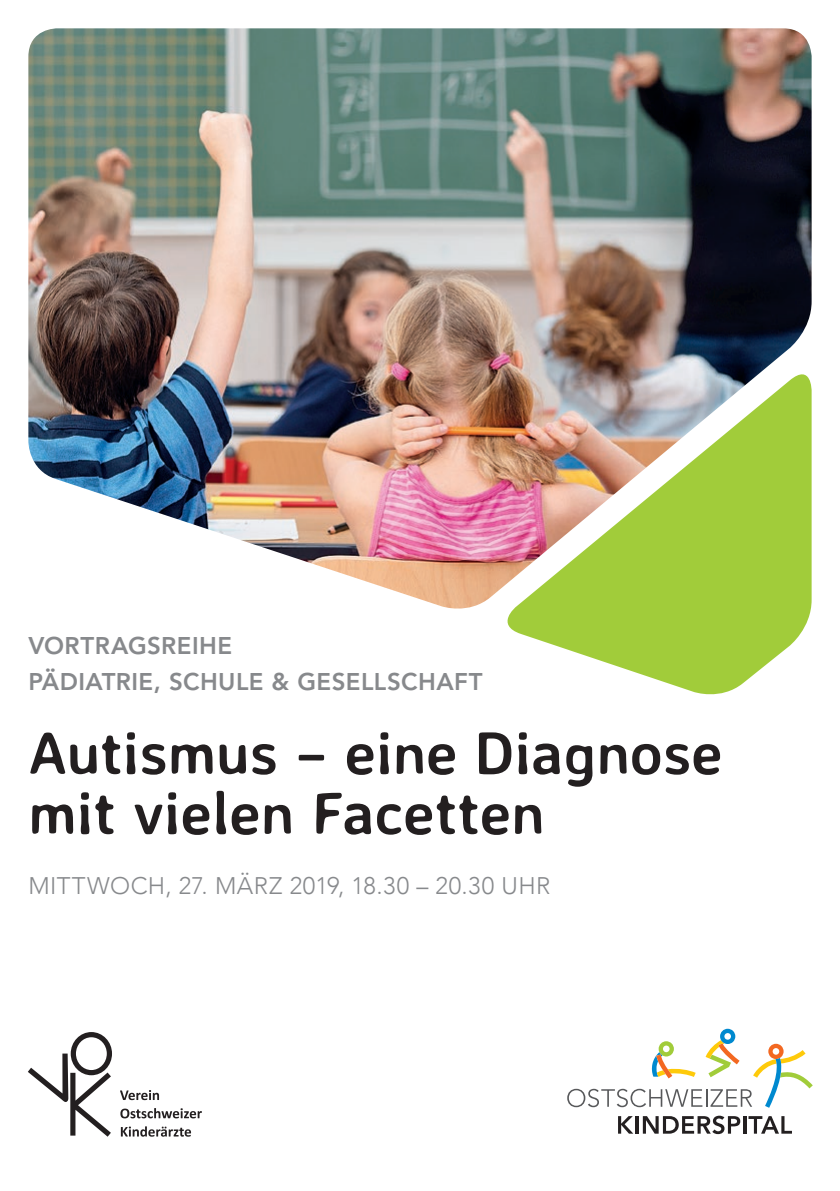
<style>
.page{position:relative;width:840px;height:1191px;background:#fff}
.page>*{position:absolute;margin:0;border:0;box-sizing:border-box;transform-origin:0 0}
.t1{font:700 60px/60px "Averia Sans Libre";color:#231f20}
.t2{font:800 24px/36px "Avenir LT Std";letter-spacing:.02em;color:#87898c}
.t3{font:300 24px "Avenir";letter-spacing:.02em;color:#87898c}
</style>
<div class="page">
<svg style="left:567px;top:1028px;width:245px;height:79px"></svg>
<svg style="left:618px;top:1116px;width:15px;height:17px"></svg>
<hr style="left:635px;top:1116px;width:3px;height:17px;background:#231f20">
<svg style="left:642px;top:1115px;width:97px;height:19px"></svg>
<hr style="left:742px;top:1116px;width:3px;height:17px;background:#231f20">
<svg style="left:748px;top:1116px;width:43px;height:17px"></svg>
<svg style="left:507px;top:615px;width:303px;height:80px;fill:#a1cc3a"></svg>
<img style="left:28px;top:28px;width:783px;height:587px">
<svg style="left:120px;top:1090px;width:39px;height:10px"></svg>
<svg style="left:120px;top:1108px;width:82px;height:10px"></svg>
<svg style="left:121px;top:1126px;width:70px;height:10px"></svg>
<svg style="left:28px;top:1032px;width:84px;height:104px"></svg>
<p class="t2" style="left:28px;top:628px;width:455px">VORTRAGSREIHE<br>PÄDIATRIE, SCHULE &amp; GESELLSCHAFT</p>
<h1 class="t1" style="left:28px;top:721px;width:695px">Autismus – eine Diagnose mit vielen Facetten</h1>
<p class="t3" style="left:28px;top:871px;width:523px">MITTWOCH, 27. MÄRZ 2019, 18.30 – 20.30 UHR</p>
</div>
